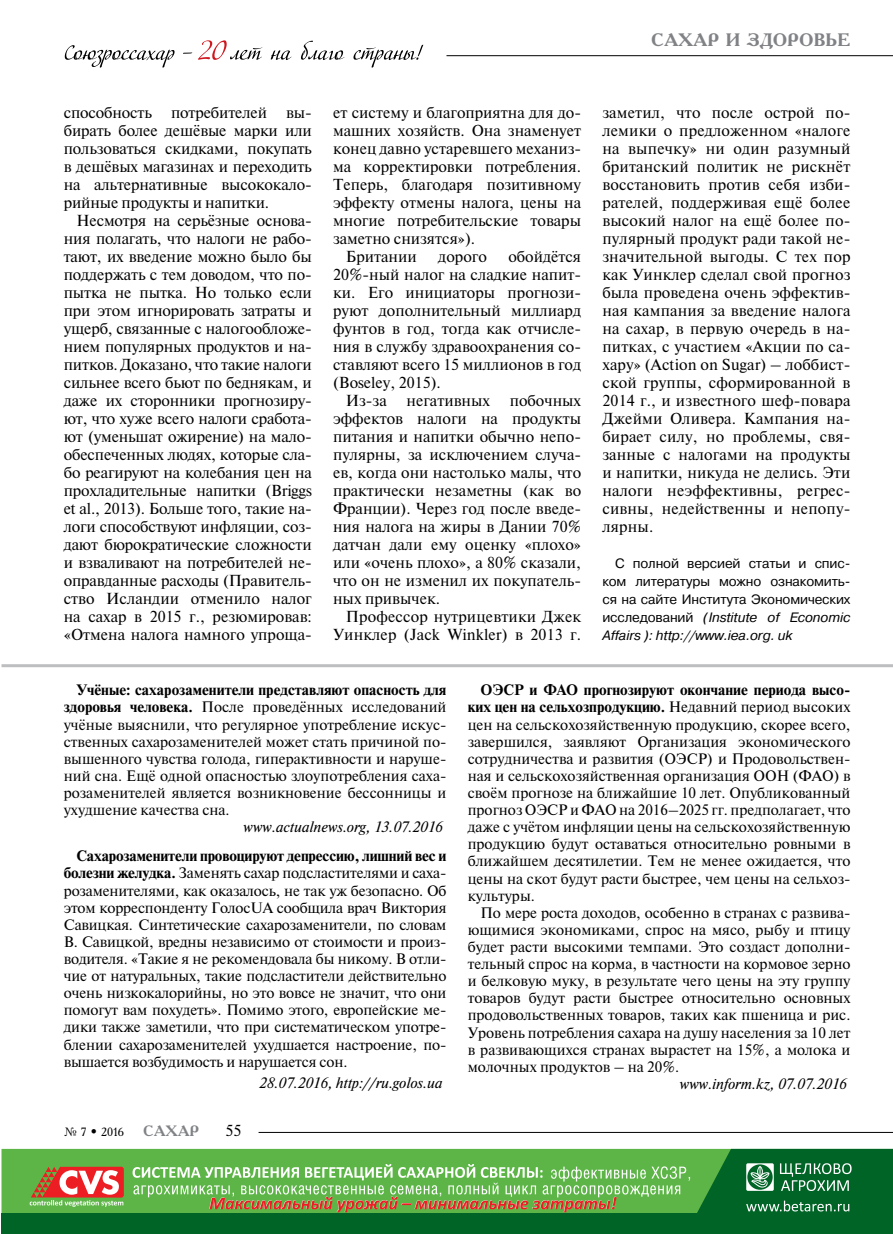
<style>
.page{position:relative;width:893px;height:1234px;background:#fff}
.page>*{position:absolute;margin:0;border:0;box-sizing:border-box;transform-origin:0 0}
.t1{font:700 18px "Academy";color:#808285}
.t2{font:15px/18px "Newton C";color:#000;text-align:justify}
.t3{font:700 15px "Academy C";color:#808285}
.t4{font:14.25px/17.1px "Newton C";color:#000;text-align:justify}
.t5{font:italic 14.25px "Newton C";color:#000}
.t6{font:13.5px/18px "Pragmatica C";letter-spacing:-.01em;color:#000}
.t7{font:12px "Academy C";color:#000}
.s1{font-style:italic}
.s2{font-weight:700}
</style>
<div class="page">
<hr style="left:446px;top:55px;width:447px;height:1px;background:#000">
<svg style="left:198px;top:40px;width:225px;height:28px"></svg>
<svg style="left:65px;top:45px;width:127px;height:23px"></svg>
<hr style="left:259px;top:1131px;width:634px;height:1px;background:#000">
<div style="left:2px;top:1148px;width:131px;height:65px;background:#5db547"></div>
<div style="left:2px;top:1213px;width:891px;height:20px;background:#006426"></div>
<svg style="left:30px;top:1166px;width:94px;height:40px"></svg>
<svg style="left:133px;top:1148px;width:760px;height:65px;background:#62a755"></svg>
<hr style="left:2px;top:664px;width:891px;height:3px;background:#bcbec0">
<p class="t1" style="left:651px;top:28px;width:201px">САХАР И ЗДОРОВЬЕ</p>
<p class="t2" style="left:64px;top:104px;width:90px">способность</p>
<p class="t2" style="left:171px;top:104px;width:97px">потребителей</p>
<p class="t2" style="left:64px;top:104px;width:250px;text-indent:222px">вы&shy;бирать более дешёвые марки или пользоваться скидками, покупать в дешёвых магазинах и переходить на альтернативные высококало&shy;рийные продукты и напитки.</p>
<p class="t2" style="left:64px;top:212px;width:250px;text-indent:13px">Несмотря на серьёзные основа&shy;ния полагать, что налоги не рабо&shy;тают, их введение можно было бы поддержать с тем доводом, что по&shy;пытка не пытка. Но только если при этом игнорировать затраты и ущерб, связанные с налогообложе&shy;нием популярных продуктов и на&shy;питков. Доказано, что такие налоги сильнее всего бьют по беднякам, и даже их сторонники прогнозиру&shy;ют, что хуже всего налоги сработа&shy;ют (уменьшат ожирение) на мало&shy;обеспеченных людях, которые сла&shy;бо реагируют на колебания цен на прохладительные напитки (Briggs et al., 2013). Больше того, такие на&shy;логи способствуют инфляции, соз&shy;дают бюрократические сложности и взваливают на потребителей не&shy;оправданные расходы (Правитель&shy;ство Исландии отменило налог на сахар в 2015 г., резюмировав: «Отмена налога намного упроща-</p>
<p class="t2" style="left:333px;top:104px;width:250px">ет систему и благоприятна для до-</p>
<p class="t2" style="left:333px;top:122px;width:250px">машних хозяйств. Она знаменует</p>
<p class="t2" style="left:333px;top:140px;width:250px">конец давно устаревшего механиз-</p>
<p class="t2" style="left:333px;top:158px;width:250px">ма корректировки потребления.</p>
<p class="t2" style="left:333px;top:176px;width:250px">Теперь, благодаря позитивному</p>
<p class="t2" style="left:333px;top:194px;width:250px">эффекту отмены налога, цены на</p>
<p class="t2" style="left:333px;top:212px;width:250px">многие потребительские товары</p>
<p class="t2" style="left:333px;top:230px;width:144px">заметно снизятся»).</p>
<p class="t2" style="left:346px;top:248px;width:72px">Британии</p>
<p class="t2" style="left:438px;top:248px;width:50px">дорого</p>
<p class="t2" style="left:508px;top:248px;width:74px">обойдётся</p>
<p class="t2" style="left:333px;top:266px;width:250px">20%-ный налог на сладкие напит-</p>
<p class="t2" style="left:333px;top:284px;width:250px">ки. Его инициаторы прогнози-</p>
<p class="t2" style="left:333px;top:302px;width:250px">руют дополнительный миллиард</p>
<p class="t2" style="left:333px;top:320px;width:250px">фунтов в год, тогда как отчисле-</p>
<p class="t2" style="left:333px;top:338px;width:250px">ния в службу здравоохранения со-</p>
<p class="t2" style="left:333px;top:356px;width:250px">ставляют всего 15 миллионов в год</p>
<p class="t2" style="left:333px;top:374px;width:109px">(Boseley, 2015).</p>
<p class="t2" style="left:346px;top:392px;width:42px">Из-за</p>
<p class="t2" style="left:406px;top:392px;width:85px">негативных</p>
<p class="t2" style="left:333px;top:392px;width:250px;text-indent:177px">побочных эффектов налоги на продукты питания и напитки обычно непо&shy;пулярны, за исключением случа&shy;ев, когда они настолько малы, что практически незаметны (как во Франции). Через год после введе&shy;ния налога на жиры в Дании 70% датчан дали ему оценку «плохо» или «очень плохо», а 80% сказали, что он не изменил их покупатель&shy;ных привычек.</p>
<p class="t2" style="left:333px;top:608px;width:250px;text-align:right">Профессор нутрицевтики Джек<br>Уинклер (Jack Winkler) в 2013 г.</p>
<p class="t2" style="left:602px;top:104px;width:250px">заметил, что после острой по&shy;лемики о предложенном «налоге на выпечку» ни один разумный британский политик не рискнёт восстановить против себя изби&shy;рателей, поддерживая ещё более высокий налог на ещё более по&shy;пулярный продукт ради такой не&shy;значительной выгоды. С тех пор как Уинклер сделал свой прогноз была проведена очень эффектив&shy;ная кампания за введение налога на сахар, в первую очередь в на&shy;питках, с участием «Акции по са&shy;хару» (Action on Sugar) – лоббист&shy;ской группы, сформированной в 2014 г., и известного шеф-повара Джейми Оливера. Кампания на&shy;бирает силу, но проблемы, свя&shy;занные с налогами на продукты и напитки, никуда не делись. Эти налоги неэффективны, регрес&shy;сивны, недейственны и непопу&shy;лярны.</p>
<p class="t6" style="left:602px;top:554px;width:250px;text-indent:13px">С полной версией статьи и спис&shy;ком литературы можно ознакомить&shy;ся на сайте Института Экономических исследований <span class="s1">(Institute of Economic Affairs ): http://www.iea.org. uk</span></p>
<p class="t4" style="left:64px;top:681px;width:384px;text-indent:13px"><span class="s2">Учёные: сахарозаменители представляют опасность для здоровья человека.</span> После проведённых исследований учёные выяснили, что регулярное употребление искус&shy;ственных сахарозаменителей может стать причиной по&shy;вышенного чувства голода, гиперактивности и наруше&shy;ний сна. Ещё одной опасностью злоупотребления саха&shy;розаменителей является возникновение бессонницы и ухудшение качества сна.</p>
<p class="t5" style="left:243px;top:818px;width:201px">www.actualnews.org, 13.07.2016</p>
<p class="t4" style="left:64px;top:847px;width:384px;text-indent:13px"><span class="s2">Сахарозаменители провоцируют депрессию, лишний вес и болезни желудка.</span> Заменять сахар подсластителями и саха&shy;розаменителями, как оказалось, не так уж безопасно. Об этом корреспонденту ГолосUA сообщила врач Виктория Савицкая. Синтетические сахарозаменители, по словам В. Савицкой, вредны независимо от стоимости и произ&shy;водителя. «Такие я не рекомендовала бы никому. В отли&shy;чие от натуральных, такие подсластители действительно очень низкокалорийны, но это вовсе не значит, что они помогут вам похудеть». Помимо этого, европейские ме&shy;дики также заметили, что при систематическом употре&shy;блении сахарозаменителей ухудшается настроение, по&shy;вышается возбудимость и нарушается сон.</p>
<p class="t5" style="left:259px;top:1074px;width:185px">28.07.2016, http://ru.golos.ua</p>
<p class="t7" style="left:64px;top:1123px;width:62px">№ 7 • 2016</p>
<p class="t3" style="left:143px;top:1120px;width:57px">САХАР</p>
<p class="t2" style="left:225px;top:1121px;width:17px">55</p>
<p class="t4" style="left:468px;top:681px;width:384px;text-indent:13px"><span class="s2">ОЭСР и ФАО прогнозируют окончание периода высо&shy;ких цен на сельхозпродукцию.</span> Недавний период высоких цен на сельскохозяйственную продукцию, скорее всего, завершился, заявляют Организация экономического сотрудничества и развития (ОЭСР) и Продовольствен&shy;ная и сельскохозяйственная организация ООН (ФАО) в своём прогнозе на ближайшие 10 лет. Опубликованный прогноз ОЭСР и ФАО на 2016–2025 гг. предполагает, что даже с учётом инфляции цены на сельскохозяйственную продукцию будут оставаться относительно ровными в ближайшем десятилетии. Тем не менее ожидается, что цены на скот будут расти быстрее, чем цены на сельхоз&shy;культуры.</p>
<p class="t4" style="left:468px;top:903px;width:384px;text-indent:13px">По мере роста доходов, особенно в странах с развива&shy;ющимися экономиками, спрос на мясо, рыбу и птицу будет расти высокими темпами. Это создаст дополни&shy;тельный спрос на корма, в частности на кормовое зерно и белковую муку, в результате чего цены на эту группу товаров будут расти быстрее относительно основных продовольственных товаров, таких как пшеница и рис.<br>Уровень потребления сахара на душу населения за 10 лет в развивающихся странах вырастет на 15%, а молока и молочных продуктов – на 20%.</p>
<p class="t5" style="left:679px;top:1075px;width:168px">www.inform.kz, 07.07.2016</p>
</div>
